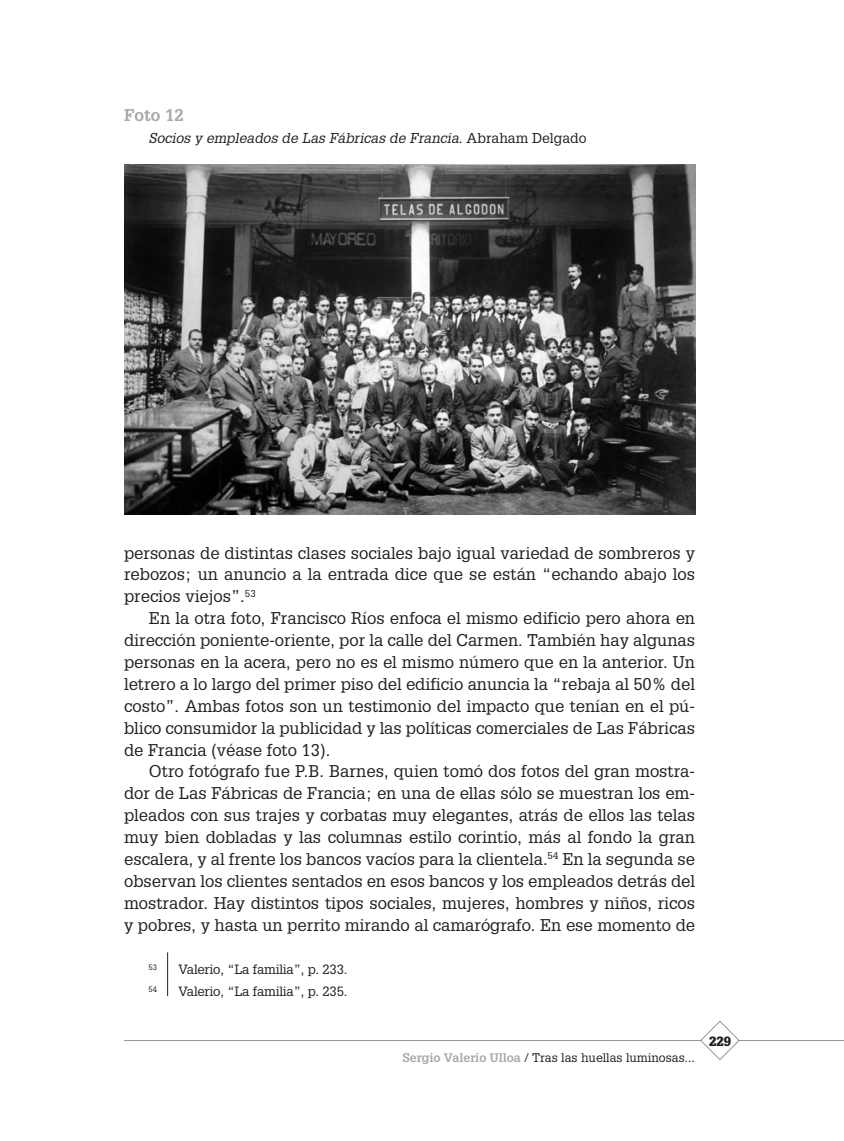
<style>
.page{position:relative;width:844px;height:1141px;background:#fff}
.page>*{position:absolute;margin:0;border:0;box-sizing:border-box;transform-origin:0 0}
.t1{font:16.62px/21.9px "Glypha";color:#231f20;text-align:justify}
.t2{font:700 16.62px "Glypha";color:#a8a9ad}
.t3{font:italic 14px "Glypha";color:#231f20}
.t4{font:13.12px "Glypha";letter-spacing:-.015em;color:#231f20}
.t5{font:900 13.12px "Glypha";color:#231f20}
.t6{font:12.25px "Glypha";color:#231f20}
.t7{font:7.7px "Glypha";color:#231f20}
.s1{font-style:normal}
.s2{font-weight:700;color:#a8a9ad}
</style>
<div class="page">
<hr style="left:124px;top:1040px;width:719px;height:1px;background:#939598">
<svg style="left:700px;top:1020px;width:39px;height:40px"></svg>
<hr style="left:167px;top:952px;width:1px;height:44px;background:#231f20">
<img style="left:124px;top:165px;width:570px;height:350px">
<p class="t2" style="left:124px;top:105px;width:61px">Foto 12</p>
<p class="t3" style="left:149px;top:129px;width:439px">Socios y empleados de Las Fábricas de Francia<span class="s1">. Abraham Delgado</span></p>
<p class="t1" style="left:124px;top:541px;width:572px">personas de distintas clases sociales bajo igual variedad de sombreros y rebozos; un anuncio a la entrada dice que se están “echando abajo los precios viejos”.<sup>53</sup></p>
<p class="t1" style="left:124px;top:607px;width:572px;text-indent:25px">En la otra foto, Francisco Ríos enfoca el mismo edificio pero ahora en dirección poniente-oriente, por la calle del Carmen. También hay algunas personas en la acera, pero no es el mismo número que en la anterior. Un letrero a lo largo del primer piso del edificio anuncia la “rebaja al 50% del costo”. Ambas fotos son un testimonio del impacto que tenían en el pú&shy;blico consumidor la publicidad y las políticas comerciales de Las Fábricas de Francia (véase foto 13).</p>
<p class="t1" style="left:124px;top:760px;width:572px;text-indent:25px">Otro fotógrafo fue P.B. Barnes, quien tomó dos fotos del gran mostra&shy;dor de Las Fábricas de Francia; en una de ellas sólo se muestran los em&shy;pleados con sus trajes y corbatas muy elegantes, atrás de ellos las telas muy bien dobladas y las columnas estilo corintio, más al fondo la gran escalera, y al frente los bancos vacíos para la clientela.<sup>54</sup> En la segunda se observan los clientes sentados en esos bancos y los empleados detrás del mostrador. Hay distintos tipos sociales, mujeres, hombres y niños, ricos y pobres, y hasta un perrito mirando al camarógrafo. En ese momento de</p>
<p class="t7" style="left:149px;top:962px;width:10px">53</p>
<p class="t4" style="left:178px;top:961px;width:171px">Valerio, “La familia”, p. 233.</p>
<p class="t7" style="left:149px;top:984px;width:10px">54</p>
<p class="t4" style="left:178px;top:983px;width:171px">Valerio, “La familia”, p. 235.</p>
<p class="t6" style="left:403px;top:1050px;width:293px"><span class="s2">Sergio Valerio Ulloa</span> / Tras las huellas luminosas...</p>
<p class="t5" style="left:709px;top:1033px;width:23px">229</p>
</div>
